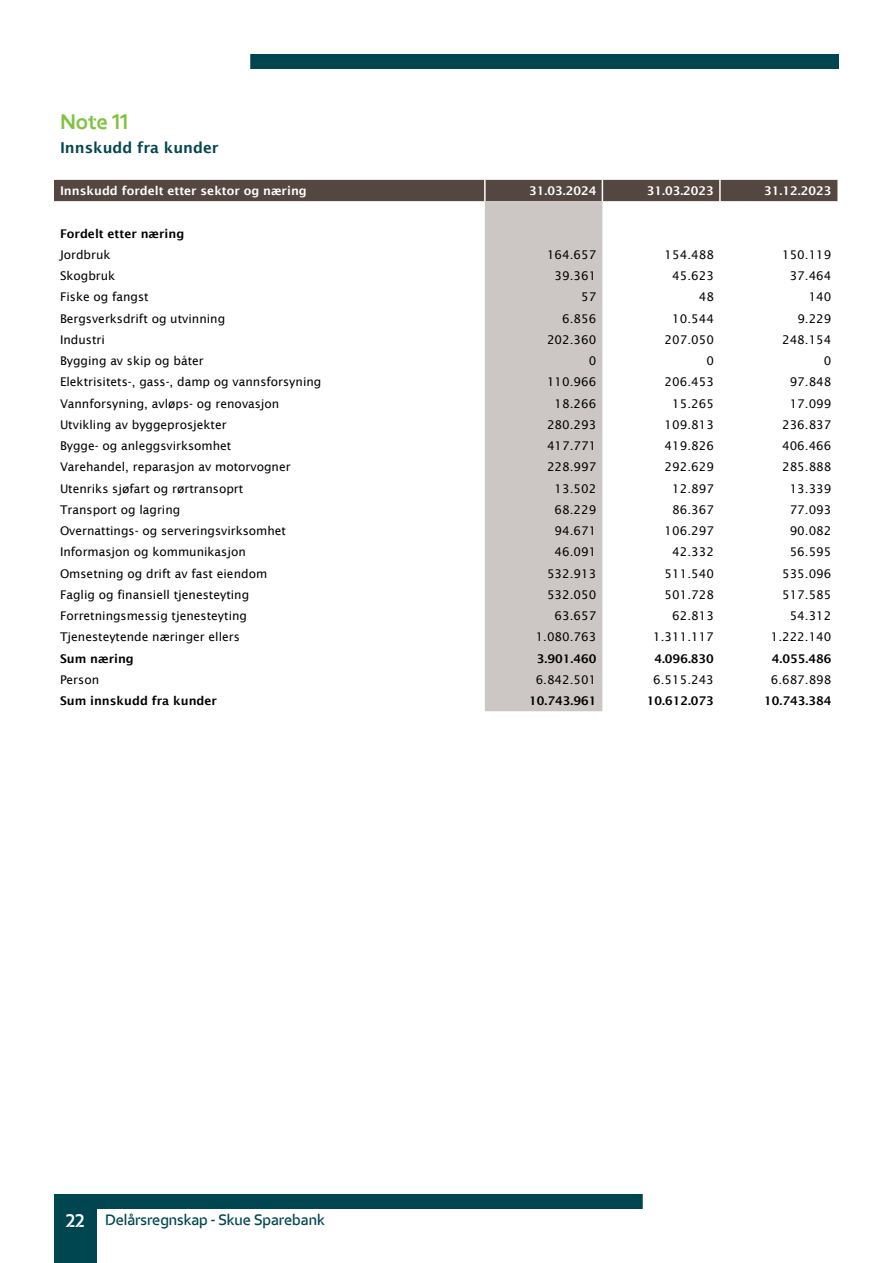
<style>
.page{position:relative;width:893px;height:1263px;background:#fff}
.page>*{position:absolute;margin:0;border:0;box-sizing:border-box;transform-origin:0 0}
.t1{font:700 21px "Eika";letter-spacing:-.005em;color:#81c340}
.t2{font:600 15px "Eika";color:#004650}
.t3{font:600 15px "Lucida Sans";color:#004650}
.t4{font:12px "Lucida Sans";color:#000}
.t5{font:600 12px "Lucida Sans";color:#000}
.t6{font:600 12px "Lucida Sans";color:#fff}
.s1{font-weight:700;font-size:18px;color:#fff}
</style>
<div class="page">
<div style="left:54px;top:1209px;width:43px;height:54px;background:#004650"></div>
<div style="left:54px;top:1194px;width:589px;height:15px;background:#004650"></div>
<div style="left:250px;top:54px;width:589px;height:15px;background:#004650"></div>
<div style="left:485px;top:201px;width:117px;height:510px;background:#ccc7c4"></div>
<div style="left:54px;top:180px;width:783px;height:21px;background:#544640"></div>
<hr style="left:719px;top:180px;width:2px;height:21px;background:#fff">
<p class="t1" style="left:60px;top:109px;width:70px">Note 11</p>
<p class="t3" style="left:60px;top:139px;width:160px">Innskudd fra kunder</p>
<p class="t6" style="left:60px;top:184px;width:248px">Innskudd fordelt etter sektor og næring</p>
<p class="t6" style="left:529px;top:184px;width:69px">31.03.2024</p>
<p class="t6" style="left:647px;top:184px;width:69px">31.03.2023</p>
<p class="t6" style="left:764px;top:184px;width:69px">31.12.2023</p>
<p class="t5" style="left:60px;top:226px;width:126px">Fordelt etter næring</p>
<p class="t4" style="left:60px;top:248px;width:52px">Jordbruk</p>
<p class="t4" style="left:547px;top:248px;width:51px">164.657</p>
<p class="t4" style="left:665px;top:248px;width:51px">154.488</p>
<p class="t4" style="left:782px;top:248px;width:51px">150.119</p>
<p class="t4" style="left:60px;top:269px;width:57px">Skogbruk</p>
<p class="t4" style="left:555px;top:269px;width:43px">39.361</p>
<p class="t4" style="left:672px;top:269px;width:43px">45.623</p>
<p class="t4" style="left:790px;top:269px;width:43px">37.464</p>
<p class="t4" style="left:60px;top:290px;width:90px">Fiske og fangst</p>
<p class="t4" style="left:581px;top:290px;width:17px">57</p>
<p class="t4" style="left:699px;top:290px;width:17px">48</p>
<p class="t4" style="left:809px;top:290px;width:24px">140</p>
<p class="t4" style="left:60px;top:311px;width:167px">Bergsverksdrift og utvinning</p>
<p class="t4" style="left:562px;top:311px;width:36px">6.856</p>
<p class="t4" style="left:672px;top:311px;width:43px">10.544</p>
<p class="t4" style="left:797px;top:311px;width:36px">9.229</p>
<p class="t4" style="left:60px;top:333px;width:46px">Industri</p>
<p class="t4" style="left:547px;top:333px;width:51px">202.360</p>
<p class="t4" style="left:665px;top:333px;width:51px">207.050</p>
<p class="t4" style="left:782px;top:333px;width:51px">248.154</p>
<p class="t4" style="left:60px;top:354px;width:145px">Bygging av skip og båter</p>
<p class="t4" style="left:589px;top:354px;width:9px">0</p>
<p class="t4" style="left:706px;top:354px;width:9px">0</p>
<p class="t4" style="left:824px;top:354px;width:9px">0</p>
<p class="t4" style="left:60px;top:375px;width:263px">Elektrisitets-, gass-, damp og vannsforsyning</p>
<p class="t4" style="left:547px;top:375px;width:51px">110.966</p>
<p class="t4" style="left:665px;top:375px;width:51px">206.453</p>
<p class="t4" style="left:790px;top:375px;width:43px">97.848</p>
<p class="t4" style="left:60px;top:396px;width:221px">Vannforsyning, avløps- og renovasjon</p>
<p class="t4" style="left:555px;top:396px;width:43px">18.266</p>
<p class="t4" style="left:672px;top:396px;width:43px">15.265</p>
<p class="t4" style="left:790px;top:396px;width:43px">17.099</p>
<p class="t4" style="left:60px;top:418px;width:168px">Utvikling av byggeprosjekter</p>
<p class="t4" style="left:547px;top:418px;width:51px">280.293</p>
<p class="t4" style="left:665px;top:418px;width:51px">109.813</p>
<p class="t4" style="left:782px;top:418px;width:51px">236.837</p>
<p class="t4" style="left:60px;top:439px;width:173px">Bygge- og anleggsvirksomhet</p>
<p class="t4" style="left:547px;top:439px;width:51px">417.771</p>
<p class="t4" style="left:665px;top:439px;width:51px">419.826</p>
<p class="t4" style="left:782px;top:439px;width:51px">406.466</p>
<p class="t4" style="left:60px;top:460px;width:232px">Varehandel, reparasjon av motorvogner</p>
<p class="t4" style="left:547px;top:460px;width:51px">228.997</p>
<p class="t4" style="left:665px;top:460px;width:51px">292.629</p>
<p class="t4" style="left:782px;top:460px;width:51px">285.888</p>
<p class="t4" style="left:60px;top:482px;width:185px">Utenriks sjøfart og rørtransoprt</p>
<p class="t4" style="left:555px;top:482px;width:43px">13.502</p>
<p class="t4" style="left:672px;top:482px;width:43px">12.897</p>
<p class="t4" style="left:790px;top:482px;width:43px">13.339</p>
<p class="t4" style="left:60px;top:503px;width:122px">Transport og lagring</p>
<p class="t4" style="left:555px;top:503px;width:43px">68.229</p>
<p class="t4" style="left:672px;top:503px;width:43px">86.367</p>
<p class="t4" style="left:790px;top:503px;width:43px">77.093</p>
<p class="t4" style="left:60px;top:524px;width:228px">Overnattings- og serveringsvirksomhet</p>
<p class="t4" style="left:555px;top:524px;width:43px">94.671</p>
<p class="t4" style="left:665px;top:524px;width:51px">106.297</p>
<p class="t4" style="left:790px;top:524px;width:43px">90.082</p>
<p class="t4" style="left:60px;top:545px;width:187px">Informasjon og kommunikasjon</p>
<p class="t4" style="left:555px;top:545px;width:43px">46.091</p>
<p class="t4" style="left:672px;top:545px;width:43px">42.332</p>
<p class="t4" style="left:790px;top:545px;width:43px">56.595</p>
<p class="t4" style="left:60px;top:567px;width:209px">Omsetning og drift av fast eiendom</p>
<p class="t4" style="left:547px;top:567px;width:51px">532.913</p>
<p class="t4" style="left:665px;top:567px;width:51px">511.540</p>
<p class="t4" style="left:782px;top:567px;width:51px">535.096</p>
<p class="t4" style="left:60px;top:588px;width:191px">Faglig og finansiell tjenesteyting</p>
<p class="t4" style="left:547px;top:588px;width:51px">532.050</p>
<p class="t4" style="left:665px;top:588px;width:51px">501.728</p>
<p class="t4" style="left:782px;top:588px;width:51px">517.585</p>
<p class="t4" style="left:60px;top:609px;width:189px">Forretningsmessig tjenesteyting</p>
<p class="t4" style="left:555px;top:609px;width:43px">63.657</p>
<p class="t4" style="left:672px;top:609px;width:43px">62.813</p>
<p class="t4" style="left:790px;top:609px;width:43px">54.312</p>
<p class="t4" style="left:60px;top:630px;width:181px">Tjenesteytende næringer ellers</p>
<p class="t4" style="left:536px;top:630px;width:62px">1.080.763</p>
<p class="t4" style="left:653px;top:630px;width:62px">1.311.117</p>
<p class="t4" style="left:771px;top:630px;width:62px">1.222.140</p>
<p class="t5" style="left:60px;top:652px;width:75px">Sum næring</p>
<p class="t5" style="left:537px;top:652px;width:61px">3.901.460</p>
<p class="t5" style="left:654px;top:652px;width:61px">4.096.830</p>
<p class="t5" style="left:772px;top:652px;width:61px">4.055.486</p>
<p class="t4" style="left:60px;top:673px;width:41px">Person</p>
<p class="t4" style="left:536px;top:673px;width:62px">6.842.501</p>
<p class="t4" style="left:653px;top:673px;width:62px">6.515.243</p>
<p class="t4" style="left:771px;top:673px;width:62px">6.687.898</p>
<p class="t5" style="left:60px;top:694px;width:159px">Sum innskudd fra kunder</p>
<p class="t5" style="left:529px;top:694px;width:69px">10.743.961</p>
<p class="t5" style="left:647px;top:694px;width:69px">10.612.073</p>
<p class="t5" style="left:764px;top:694px;width:69px">10.743.384</p>
<p class="t2" style="left:66px;top:1211px;width:260px"><span class="s1">22</span> Delårsregnskap - Skue Sparebank</p>
</div>
